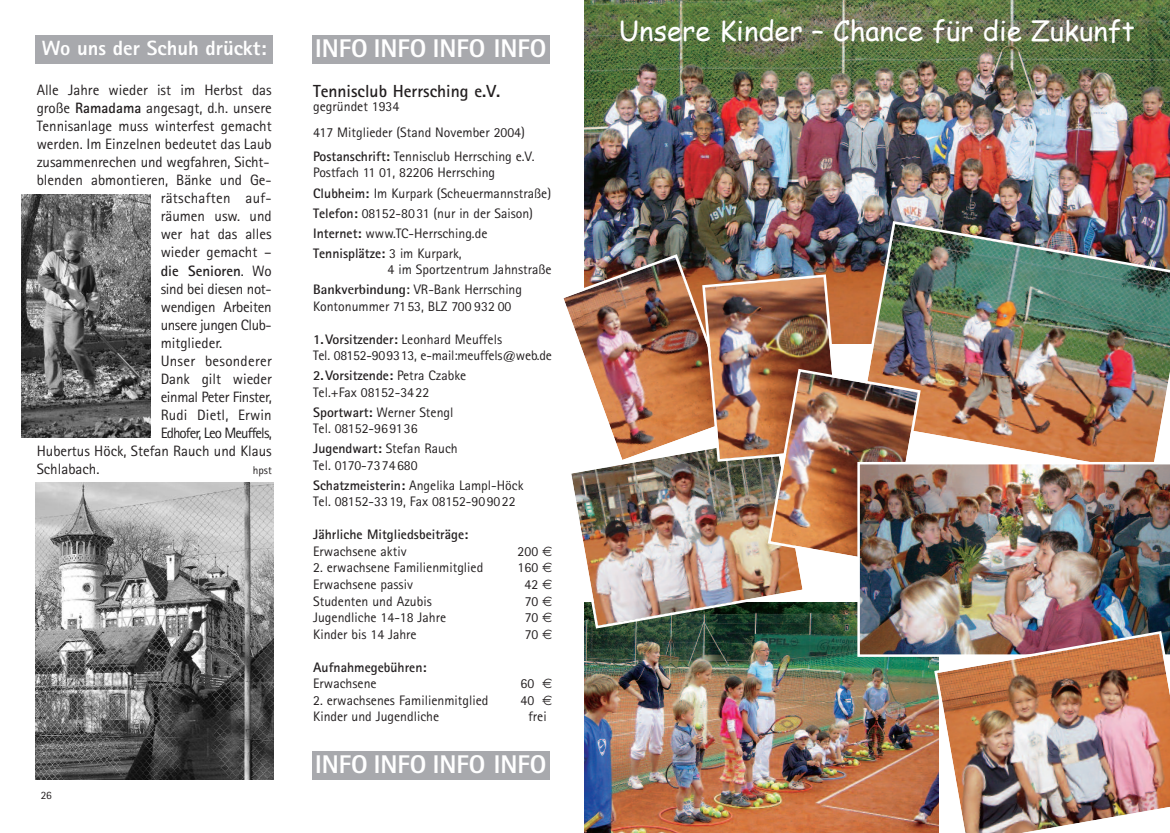
<style>
.page{position:relative;width:1170px;height:833px;background:#fff}
.page>*{position:absolute;margin:0;border:0;box-sizing:border-box;transform-origin:0 0}
.t1{font:27.5px "Comic Sans MS";color:#fff}
.t2{font:800 25.62px "Rotis Sans Serif";color:#fff}
.t3{font:800 20.62px "Rotis Sans Serif";color:#fff}
.t4{font:700 17.5px "Rotis Sans Serif";color:#231f20}
.t5{font:15px "Rotis Sans Serif";color:#231f20}
.t6{font:15px "Rotis Sans Serif";letter-spacing:-.025em;color:#231f20}
.t7{font:15px "Rotis Sans Serif";letter-spacing:.02em;color:#231f20}
.t8{font:15px "Rotis Sans Serif";letter-spacing:-.06em;color:#231f20}
.t9{font:15px "Rotis Sans Serif";letter-spacing:-.02em;color:#231f20}
.t10{font:700 15px "Rotis Sans Serif";color:#231f20}
.t11{font:13.75px/16.5px "Rotis Sans Serif";color:#231f20}
.t12{font:700 13.75px "Rotis Sans Serif";color:#231f20}
.t13{font:11.25px "Rotis Sans Serif";color:#231f20}
.s1{font-weight:700}
.s2{font-weight:400}
.s3{font-family:"Rotis Semi Sans";font-weight:700}
</style>
<div class="page">
<div style="left:35px;top:35px;width:238px;height:29px;background:#a8a9ad"></div>
<div style="left:312px;top:35px;width:237px;height:29px;background:#a8a9ad"></div>
<div style="left:312px;top:751px;width:237px;height:29px;background:#a8a9ad"></div>
<img style="left:21px;top:194px;width:130px;height:243px">
<img style="left:35px;top:482px;width:238px;height:298px">
<img style="left:584px;top:0;width:585px;height:253px">
<img style="left:584px;top:602px;width:348px;height:231px">
<img style="left:584px;top:566px;width:222px;height:64px">
<img style="left:855px;top:220px;width:314px;height:242px">
<img style="left:563px;top:253px;width:359px;height:313px">
<img style="left:857px;top:462px;width:312px;height:195px">
<img style="left:932px;top:629px;width:237px;height:204px">
<h3 class="t3" style="left:42px;top:40px;width:226px">Wo uns der Schuh drückt:</h3>
<p class="t5" style="left:37px;top:85px;width:236px">Alle Jahre wieder ist im Herbst das</p>
<p class="t5" style="left:37px;top:103px;width:236px">große <span class="s1">Ramadama</span> angesagt, d.h. unsere</p>
<p class="t5" style="left:37px;top:121px;width:236px">Tennisanlage muss winterfest gemacht</p>
<p class="t5" style="left:37px;top:139px;width:236px">werden. Im Einzelnen bedeutet das Laub</p>
<p class="t5" style="left:37px;top:157px;width:234px">zusammenrechen und wegfahren, Sicht-</p>
<p class="t5" style="left:37px;top:175px;width:236px">blenden abmontieren, Bänke und Ge-</p>
<p class="t7" style="left:161px;top:193px;width:112px">rätschaften auf-</p>
<p class="t5" style="left:161px;top:211px;width:112px">räumen usw. und</p>
<p class="t5" style="left:161px;top:229px;width:112px">wer hat das alles</p>
<p class="t5" style="left:161px;top:247px;width:112px">wieder gemacht –</p>
<p class="t10" style="left:161px;top:265px;width:112px">die Senioren<span class="s2">. Wo</span></p>
<p class="t9" style="left:161px;top:283px;width:112px">sind bei diesen not-</p>
<p class="t5" style="left:161px;top:301px;width:112px">wendigen Arbeiten</p>
<p class="t6" style="left:161px;top:319px;width:112px">unsere jungen Club-</p>
<p class="t5" style="left:161px;top:337px;width:63px">mitglieder.</p>
<p class="t7" style="left:161px;top:355px;width:112px">Unser besonderer</p>
<p class="t5" style="left:161px;top:373px;width:112px">Dank gilt wieder</p>
<p class="t6" style="left:161px;top:391px;width:112px">einmal Peter Finster,</p>
<p class="t5" style="left:161px;top:409px;width:112px">Rudi Dietl, Erwin</p>
<p class="t8" style="left:161px;top:427px;width:112px">Edhofer, Leo Meuffels,</p>
<p class="t5" style="left:37px;top:445px;width:236px">Hubertus Höck, Stefan Rauch und Klaus</p>
<p class="t5" style="left:37px;top:463px;width:64px">Schlabach.</p>
<p class="t13" style="left:253px;top:466px;width:20px">hpst</p>
<p class="t13" style="left:41px;top:791px;width:13px">26</p>
<h2 class="t2" style="left:315px;top:39px;width:233px">INFO INFO INFO INFO</h2>
<p class="t4" style="left:313px;top:85px;width:188px">Tennisclub Herrsching e.V.</p>
<p class="t11" style="left:313px;top:95px;width:213px;line-height:26.1px">gegründet 1934<br>417 Mitglieder (Stand November 2004)</p>
<p class="t11" style="left:313px;top:149px;width:223px"><span class="s1">Postanschrift:</span> Tennisclub Herrsching e.V.<br>Postfach 11 01, 82206 Herrsching</p>
<p class="t11" style="left:313px;top:184px;width:239px;line-height:20px"><span class="s1">Clubheim:</span> Im Kurpark (Scheuermannstraße)<br><span class="s1">Telefon:</span> 08152-8031 (nur in der Saison)<br><span class="s1">Internet:</span> www.TC-Herrsching.de <span class="s1">Tennisplätze:</span> 3 im Kurpark,</p>
<p class="t11" style="left:313px;top:261px;width:240px;line-height:20px;text-indent:74px">4 im Sportzentrum Jahnstraße<br><span class="s3">Bankverbindung:</span> VR-Bank Herrsching</p>
<p class="t11" style="left:313px;top:299px;width:200px">Kontonummer 7153, BLZ 700 932 00</p>
<p class="t11" style="left:313px;top:332px;width:240px"><span class="s1">1.Vorsitzender:</span> Leonhard Meuffels<br>Tel. 08152-909313, e-mail:meuffels@web.de</p>
<p class="t11" style="left:313px;top:369px;width:155px"><span class="s1">2.Vorsitzende:</span> Petra Czabke<br>Tel.+Fax 08152-3422</p>
<p class="t11" style="left:313px;top:405px;width:142px"><span class="s1">Sportwart:</span> Werner Stengl<br>Tel. 08152-969136</p>
<p class="t11" style="left:313px;top:442px;width:146px"><span class="s1">Jugendwart:</span> Stefan Rauch<br>Tel. 0170-7374680</p>
<p class="t11" style="left:313px;top:478px;width:212px"><span class="s1">Schatzmeisterin:</span> Angelika Lampl-Höck<br>Tel. 08152-3319, Fax 08152-909022</p>
<p class="t12" style="left:313px;top:530px;width:156px">Jährliche Mitgliedsbeiträge:</p>
<p class="t11" style="left:313px;top:544px;width:95px">Erwachsene aktiv</p>
<p class="t11" style="left:517px;top:544px;width:22px">200</p>
<p class="t11" style="left:313px;top:561px;width:171px">2. erwachsene Familienmitglied</p>
<p class="t11" style="left:517px;top:561px;width:22px">160</p>
<p class="t11" style="left:313px;top:577px;width:101px">Erwachsene passiv</p>
<p class="t11" style="left:524px;top:577px;width:15px">42</p>
<p class="t11" style="left:313px;top:594px;width:120px">Studenten und Azubis</p>
<p class="t11" style="left:525px;top:594px;width:15px">70</p>
<p class="t11" style="left:313px;top:610px;width:134px">Jugendliche 14-18 Jahre</p>
<p class="t11" style="left:525px;top:610px;width:15px">70</p>
<p class="t11" style="left:313px;top:627px;width:105px">Kinder bis 14 Jahre</p>
<p class="t11" style="left:525px;top:627px;width:15px">70</p>
<p class="t12" style="left:313px;top:662px;width:115px">Aufnahmegebühren:</p>
<p class="t11" style="left:313px;top:676px;width:65px">Erwachsene</p>
<p class="t11" style="left:520px;top:676px;width:15px">60</p>
<p class="t11" style="left:313px;top:693px;width:177px">2. erwachsenes Familienmitglied</p>
<p class="t11" style="left:520px;top:693px;width:15px">40</p>
<p class="t11" style="left:313px;top:709px;width:127px">Kinder und Jugendliche</p>
<p class="t11" style="left:528px;top:709px;width:20px">frei</p>
<h2 class="t2" style="left:315px;top:755px;width:233px">INFO INFO INFO INFO</h2>
<h1 class="t1" style="left:619px;top:11px;width:517px">Unsere Kinder – Chance für die Zukunft</h1>
</div>
